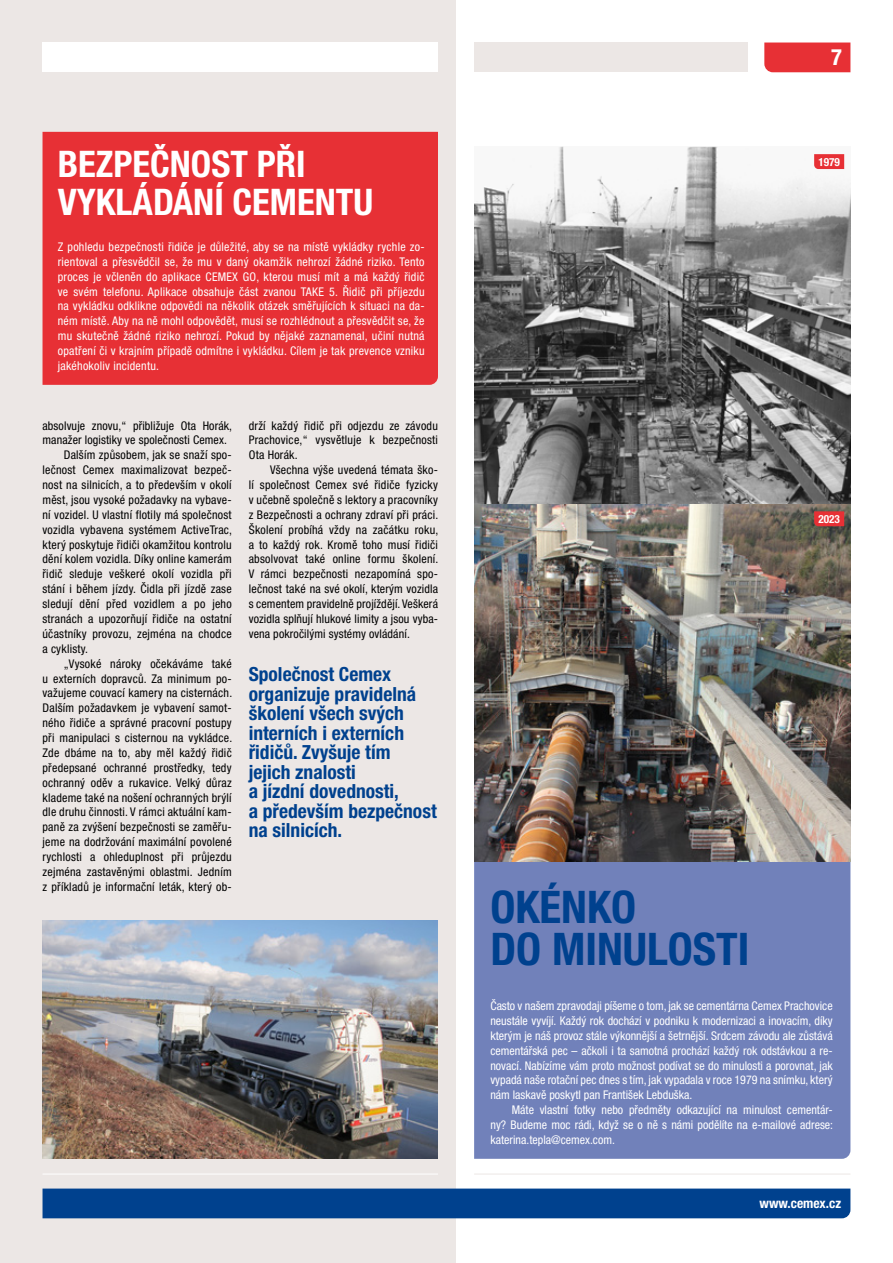
<style>
.page{position:relative;width:893px;height:1263px;background:#fff}
.page>*{position:absolute;margin:0;border:0;box-sizing:border-box;transform-origin:0 0}
.t1{font:700 condensed 45px "Helvetica Neue LT Pro";color:#00418e}
.t2{font:700 condensed 36.75px "Helvetica Neue LT Pro";color:#fff}
.t3{font:700 condensed 22.5px "Helvetica Neue LT Pro";color:#fff}
.t4{font:700 condensed 19.5px/19.5px "Helvetica Neue LT Pro";color:#00418e}
.t5{font:700 condensed 13.5px "Helvetica Neue LT Pro";color:#fff}
.t6{font:condensed 12px/14.9px "Helvetica Neue LT Pro";letter-spacing:.02em;color:#000;text-align:justify}
.t7{font:condensed 12px/14.9px "Helvetica Neue LT Pro";color:#fff;text-align:justify}
.t8{font:700 condensed 11.25px "Helvetica Neue LT Pro";color:#fff}
</style>
<div class="page">
<div style="left:0;top:0;width:455px;height:1263px;background:#ece7e5"></div>
<hr style="left:474px;top:1174px;width:376px;height:1px;background:#ece7e5">
<div style="left:43px;top:1188px;width:807px;height:30px;background:#00418e"></div>
<div style="left:764px;top:43px;width:86px;height:29px;background:#e73035"></div>
<div style="left:43px;top:43px;width:395px;height:29px;background:#fff"></div>
<div style="left:474px;top:43px;width:273px;height:29px;background:#ece7e5"></div>
<div style="left:474px;top:861px;width:376px;height:298px;background:#7181ba"></div>
<img style="left:474px;top:147px;width:376px;height:714px">
<svg style="left:814px;top:154px;width:30px;height:15px"></svg>
<svg style="left:814px;top:511px;width:30px;height:15px"></svg>
<hr style="left:43px;top:1174px;width:395px;height:1px;background:#fff">
<img style="left:43px;top:921px;width:395px;height:238px">
<div style="left:43px;top:132px;width:395px;height:253px;background:#e73035"></div>
<p class="t2" style="left:58px;top:141px;width:249px">BEZPEČNOST PŘI</p>
<p class="t2" style="left:58px;top:180px;width:317px">VYKLÁDÁNÍ CEMENTU</p>
<p class="t7" style="left:58px;top:239px;width:368px">Z pohledu bezpečnosti řidiče je důležité, aby se na místě vykládky rychle zo&shy;rientoval a přesvědčil se, že mu v daný okamžik nehrozí žádné riziko. Tento proces je včleněn do aplikace CEMEX GO, kterou musí mít a má každý řidič ve svém telefonu. Aplikace obsahuje část zvanou TAKE 5. Řidič při příjezdu na vykládku odklikne odpovědi na několik otázek směřujících k situaci na da&shy;ném místě. Aby na ně mohl odpovědět, musí se rozhlédnout a přesvědčit se, že mu skutečně žádné riziko nehrozí. Pokud by nějaké zaznamenal, učiní nutná opatření či v krajním případě odmítne i vykládku. Cílem je tak prevence vzniku jakéhokoliv incidentu.</p>
<p class="t6" style="left:43px;top:418px;width:191px">absolvuje znovu,“ přibližuje Ota Horák, manažer logistiky ve společnosti Cemex.</p>
<p class="t6" style="left:43px;top:447px;width:191px;text-indent:21px">Dalším způsobem, jak se snaží spo&shy;lečnost Cemex maximalizovat bezpeč&shy;nost na silnicích, a to především v okolí měst, jsou vysoké požadavky na vybave&shy;ní vozidel. U vlastní flotily má společnost vozidla vybavena systémem ActiveTrac, který poskytuje řidiči okamžitou kontrolu dění kolem vozidla. Díky online kamerám řidič sleduje veškeré okolí vozidla při stání i během jízdy. Čidla při jízdě zase sledují dění před vozidlem a po jeho stranách a upozorňují řidiče na ostatní účastníky provozu, zejména na chodce a cyklisty.</p>
<p class="t6" style="left:43px;top:656px;width:191px;text-indent:21px">„Vysoké nároky očekáváme také u externích dopravců. Za minimum po&shy;važujeme couvací kamery na cisternách.<br>Dalším požadavkem je vybavení samot&shy;ného řidiče a správné pracovní postupy při manipulaci s cisternou na vykládce.<br>Zde dbáme na to, aby měl každý řidič předepsané ochranné prostředky, tedy ochranný oděv a rukavice. Velký důraz klademe také na nošení ochranných brýlí dle druhu činnosti. V rámci aktuální kam&shy;paně za zvýšení bezpečnosti se zaměřu&shy;jeme na dodržování maximální povolené rychlosti a ohleduplnost při průjezdu zejména zastavěnými oblastmi. Jedním z příkladů je informační leták, který ob-</p>
<p class="t6" style="left:249px;top:418px;width:191px">drží každý řidič při odjezdu ze závodu Prachovice,“ vysvětluje k bezpečnosti Ota Horák.</p>
<p class="t6" style="left:249px;top:462px;width:191px;text-indent:21px">Všechna výše uvedená témata ško&shy;lí společnost Cemex své řidiče fyzicky v učebně společně s lektory a pracovníky z Bezpečnosti a ochrany zdraví při práci.<br>Školení probíhá vždy na začátku roku, a to každý rok. Kromě toho musí řidiči absolvovat také online formu školení.<br>V rámci bezpečnosti nezapomíná spo&shy;lečnost také na své okolí, kterým vozidla s cementem pravidelně projíždějí. Veškerá vozidla splňují hlukové limity a jsou vyba&shy;vena pokročilými systémy ovládání.</p>
<p class="t4" style="left:249px;top:664px;width:169px">Společnost Cemex organizuje pravidelná školení všech svých interních i externích řidičů. Zvyšuje tím</p>
<p class="t4" style="left:249px;top:762px;width:109px">jejich znalosti</p>
<p class="t4" style="left:249px;top:781px;width:152px">a jízdní dovednosti,</p>
<p class="t4" style="left:249px;top:801px;width:189px">a především bezpečnost na silnicích.</p>
<p class="t3" style="left:831px;top:44px;width:12px">7</p>
<p class="t8" style="left:818px;top:155px;width:23px">1979</p>
<p class="t8" style="left:818px;top:512px;width:23px">2023</p>
<p class="t1" style="left:490px;top:880px;width:147px">OKÉNKO</p>
<p class="t1" style="left:490px;top:922px;width:261px">DO MINULOSTI</p>
<p class="t7" style="left:490px;top:998px;width:344px">Často v našem zpravodaji píšeme o tom, jak se cementárna Cemex Prachovice neustále vyvíjí. Každý rok dochází v podniku k modernizaci a inovacím, díky kterým je náš provoz stále výkonnější a šetrnější. Srdcem závodu ale zůstává cementářská pec – ačkoli i ta samotná prochází každý rok odstávkou a re&shy;novací. Nabízíme vám proto možnost podívat se do minulosti a porovnat, jak vypadá naše rotační pec dnes s tím, jak vypadala v roce 1979 na snímku, který nám laskavě poskytl pan František Lebduška.</p>
<p class="t7" style="left:490px;top:1102px;width:344px;text-indent:21px">Máte vlastní fotky nebo předměty odkazující na minulost cementár&shy;ny? Budeme moc rádi, když se o ně s námi podělíte na e-mailové adrese: katerina.tepla@cemex.com.</p>
<p class="t5" style="left:759px;top:1195px;width:83px">www.cemex.cz</p>
</div>
